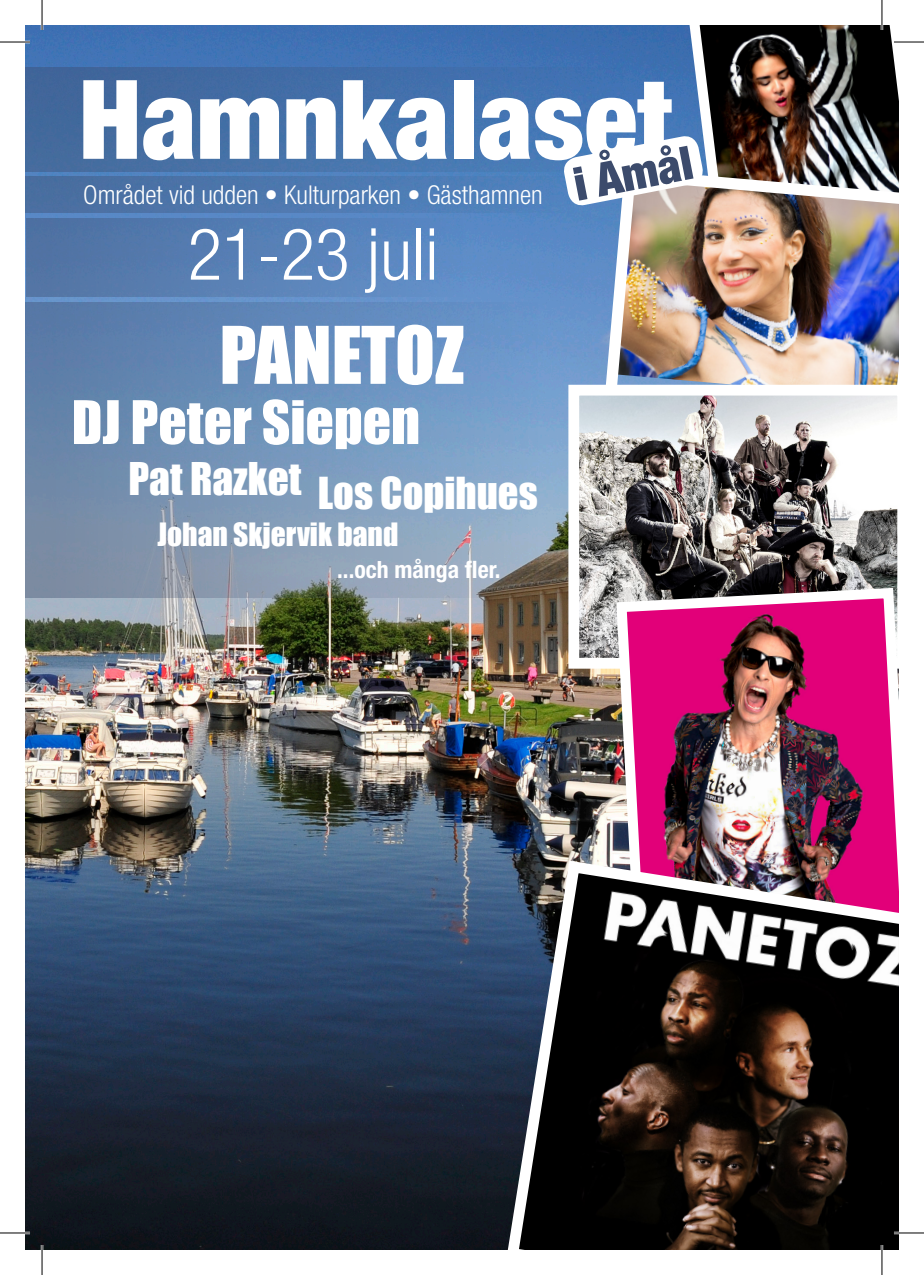
<style>
.page{position:relative;width:924px;height:1275px;background:#fff}
.page>*{position:absolute;margin:0;border:0;box-sizing:border-box;transform-origin:0 0}
.t1{font:900 condensed 110px "Helvetica Neue LT Std";color:#fff}
.t2{font:73.4px "Impact";color:#fff}
.t3{font:300 condensed 71.8px "Helvetica Neue LT Std";color:#fff}
.t4{font:55.4px "Impact";color:#fff}
.t5{font:900 condensed 46.6px "Helvetica Neue LT Std";color:#3c4b6c}
.t6{font:41.4px "Impact";color:#fff}
.t7{font:40.4px "Impact";color:#fff}
.t8{font:29.4px "Impact";color:#fff}
.t9{font:300 condensed 26px "Helvetica Neue LT Std";color:#fff}
.t10{font:700 condensed 23.8px "Helvetica Neue LT Std";color:#fff}
</style>
<div class="page">
<img style="left:25px;top:25px;width:657px;height:1225px">
<div style="left:25px;top:68px;width:655px;height:104px;background:linear-gradient(to right,#43699b,#4479ba)"></div>
<img style="left:682px;top:25px;width:216px;height:137px">
<img style="left:596px;top:162px;width:302px;height:223px">
<svg style="left:568px;top:385px;width:330px;height:283px"></svg>
<div style="left:26px;top:177px;width:582px;height:36px;background:linear-gradient(to right,#4a6d9f,#5286c3)"></div>
<div style="left:26px;top:219px;width:467px;height:78px;background:linear-gradient(to right,#5172a2,#5f8eca)"></div>
<img style="left:610px;top:582px;width:288px;height:272px">
<svg style="left:500px;top:854px;width:398px;height:396px;background:#3a2f32"></svg>
<svg style="left:561px;top:134px;width:143px;height:74px"></svg>
<svg style="left:25px;top:303px;width:549px;height:295px;background:#7694b7"></svg>
<hr style="left:0;top:41px;width:30px;height:2px;background:#fff">
<hr style="left:893px;top:41px;width:30px;height:2px;background:#fff">
<hr style="left:0;top:1231px;width:30px;height:3px;background:#fff">
<hr style="left:893px;top:1231px;width:30px;height:3px;background:#fff">
<hr style="left:41px;top:0;width:2px;height:30px;background:#fff">
<hr style="left:41px;top:1245px;width:2px;height:30px;background:#fff">
<hr style="left:880px;top:0;width:2px;height:30px;background:#fff">
<hr style="left:880px;top:1245px;width:2px;height:30px;background:#fff">
<hr style="left:0;top:42px;width:30px;height:1px;background:#000">
<hr style="left:893px;top:42px;width:30px;height:1px;background:#000">
<hr style="left:0;top:1232px;width:30px;height:1px;background:#000">
<hr style="left:893px;top:1232px;width:30px;height:1px;background:#000">
<hr style="left:42px;top:0;width:1px;height:30px;background:#000">
<hr style="left:42px;top:1245px;width:1px;height:30px;background:#000">
<hr style="left:881px;top:0;width:1px;height:30px;background:#000">
<hr style="left:881px;top:1245px;width:1px;height:30px;background:#000">
<p class="t1" style="left:78px;top:52px;width:594px">Hamnkalaset</p>
<p class="t5" style="left:568px;top:156px;width:121px;rotate:-11deg">i Åmål</p>
<p class="t9" style="left:83px;top:180px;width:461px">Området vid udden • Kulturparken • Gästhamnen</p>
<p class="t3" style="left:187px;top:213px;width:252px">21-23 juli</p>
<p class="t2" style="left:219px;top:298px;width:246px">PANETOZ</p>
<p class="t4" style="left:72px;top:379px;width:349px">DJ Peter Siepen</p>
<p class="t6" style="left:128px;top:446px;width:174px">Pat Razket</p>
<p class="t7" style="left:318px;top:462px;width:221px">Los Copihues</p>
<p class="t8" style="left:157px;top:512px;width:242px">Johan Skjervik band</p>
<p class="t10" style="left:337px;top:555px;width:165px">...och många fler.</p>
</div>
